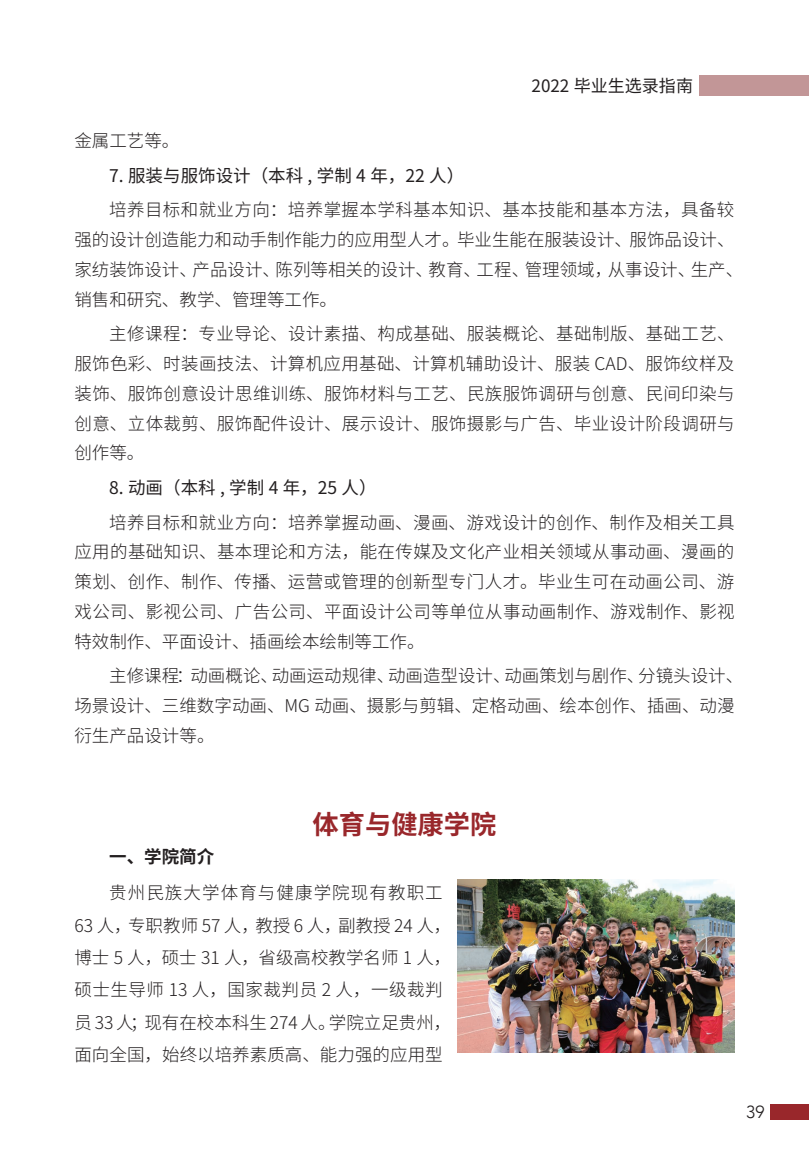
<style>
.page{position:relative;width:809px;height:1166px;background:#fff}
.page>*{position:absolute;margin:0;border:0;box-sizing:border-box;transform-origin:0 0}
.t1{font:700 26.25px "Source Han Sans CN";color:#99272b}
.t2{font:300 17.5px/29.8px "Source Han Sans CN";color:#231f20}
.t3{font:17.5px "Source Han Sans CN";color:#231f20}
.t4{font:700 17.5px "Source Han Sans CN";color:#231f20}
.t5{font:300 17.5px "Avenir";color:#231f20}
.t6{font:16.97px "Source Han Sans CN";color:#231f20}
</style>
<div class="page">
<div style="left:770px;top:1103px;width:39px;height:16px;background:#99272b"></div>
<div style="left:699px;top:76px;width:110px;height:20px;background:#c29697"></div>
<img style="left:457px;top:879px;width:277px;height:173px">
<p class="t6" style="left:531px;top:76px;width:163px">2022 毕业生选录指南</p>
<p class="t2" style="left:74px;top:126px;width:106px">金属工艺等。</p>
<p class="t3" style="left:109px;top:165px;width:356px">7. 服装与服饰设计（本科 , 学制 4 年，22 人）</p>
<p class="t2" style="left:74px;top:195px;width:670px;text-indent:35px">培养目标和就业方向：培养掌握本学科基本知识、基本技能和基本方法，具备较强的设计创造能力和动手制作能力的应用型人才。毕业生能在服装设计、服饰品设计、家纺装饰设计、产品设计、陈列等相关的设计、教育、工程、管理领域，从事设计、生产、销售和研究、教学、管理等工作。</p>
<p class="t2" style="left:74px;top:319px;width:661px;text-align:justify;text-indent:35px">主修课程：专业导论、设计素描、构成基础、服装概论、基础制版、基础工艺、服饰色彩、时装画技法、计算机应用基础、计算机辅助设计、服装 CAD、服饰纹样及装饰、服饰创意设计思维训练、服饰材料与工艺、民族服饰调研与创意、民间印染与创意、立体裁剪、服饰配件设计、展示设计、服饰摄影与广告、毕业设计阶段调研与创作等。</p>
<p class="t3" style="left:109px;top:478px;width:269px">8. 动画（本科 , 学制 4 年，25 人）</p>
<p class="t2" style="left:74px;top:508px;width:661px;text-align:justify;text-indent:35px">培养目标和就业方向：培养掌握动画、漫画、游戏设计的创作、制作及相关工具应用的基础知识、基本理论和方法，能在传媒及文化产业相关领域从事动画、漫画的策划、创作、制作、传播、运营或管理的创新型专门人才。毕业生可在动画公司、游戏公司、影视公司、广告公司、平面设计公司等单位从事动画制作、游戏制作、影视特效制作、平面设计、插画绘本绘制等工作。</p>
<p class="t2" style="left:74px;top:661px;width:670px;text-indent:35px">主修课程：动画概论、动画运动规律、动画造型设计、动画策划与剧作、分镜头设计、场景设计、三维数字动画、MG 动画、摄影与剪辑、定格动画、绘本创作、插画、动漫衍生产品设计等。</p>
<h1 class="t1" style="left:312px;top:811px;width:185px">体育与健康学院</h1>
<p class="t4" style="left:109px;top:847px;width:106px">一、学院简介</p>
<p class="t2" style="left:74px;top:877px;width:378px;line-height:32.4px;text-indent:35px">贵州民族大学体育与健康学院现有教职工<br>63 人，专职教师 57 人，教授 6 人，副教授 24 人，博士 5 人，硕士 31 人，省级高校教学名师 1 人，硕士生导师 13 人，国家裁判员 2 人，一级裁判员 33 人；现有在校本科生 274 人。学院立足贵州，面向全国，始终以培养素质高、能力强的应用型</p>
<p class="t5" style="left:746px;top:1101px;width:20px">39</p>
</div>
